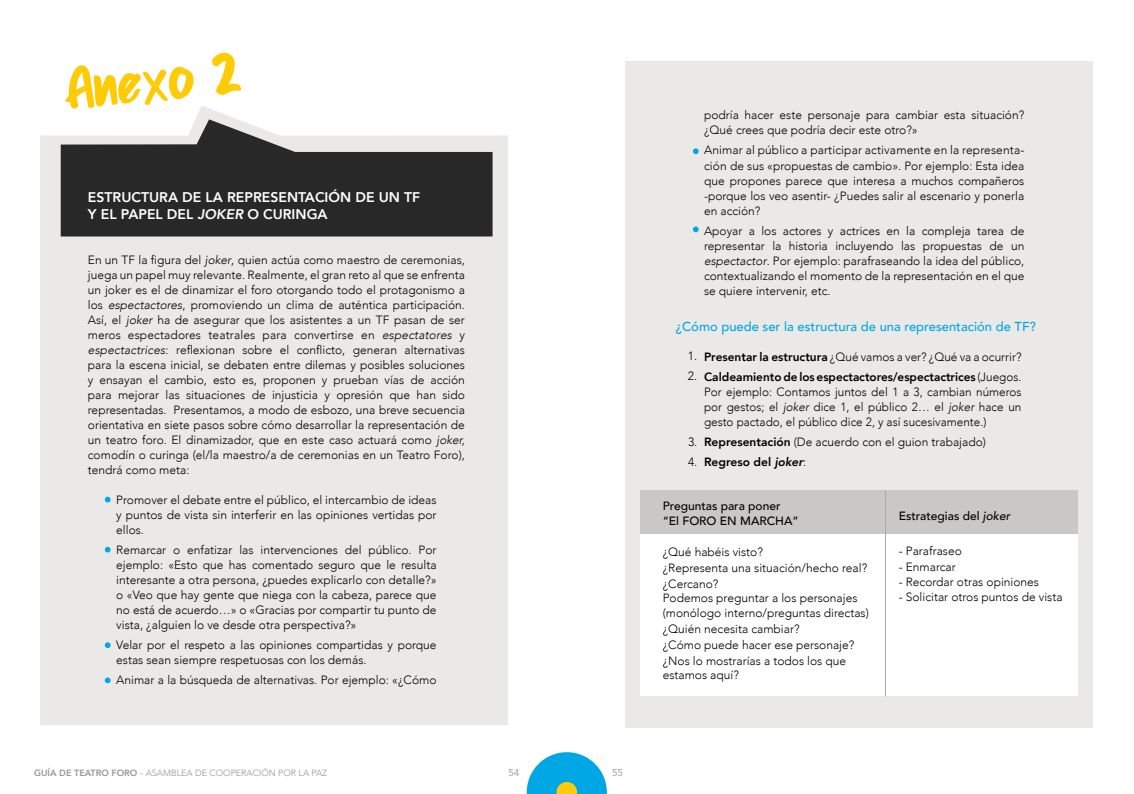
<style>
.page{position:relative;width:1134px;height:794px;background:#fff}
.page>*{position:absolute;margin:0;border:0;box-sizing:border-box;transform-origin:0 0}
.t1{font:800 14px/17px "Avenir";color:#fff}
.t2{font:500 13px "Avenir";color:#00a7e5}
.t3{font:300 12px/15px "Avenir";color:#000}
.t4{font:800 12px/20px "Avenir";color:#000}
.t5{font:500 12px/15px "Avenir";color:#000}
.t6{font:500 10px "Avenir";color:#a7a9ac}
.t7{font:300 9px "Avenir";color:#939598}
.s1{font-style:italic}
.s2{font-weight:800}
.s3{font-weight:300}
.s4{font-weight:800;font-style:italic}
</style>
<div class="page">
<svg style="left:527px;top:752px;width:80px;height:42px"></svg>
<div style="left:40px;top:109px;width:468px;height:616px;background:#ebe9e8"></div>
<div style="left:625px;top:61px;width:468px;height:666px;background:#ebe9e8"></div>
<svg style="left:105px;top:497px;width:6px;height:5px"></svg>
<svg style="left:105px;top:547px;width:6px;height:5px"></svg>
<svg style="left:105px;top:642px;width:6px;height:6px"></svg>
<svg style="left:105px;top:677px;width:6px;height:6px"></svg>
<svg style="left:693px;top:148px;width:6px;height:6px"></svg>
<svg style="left:693px;top:226px;width:6px;height:6px"></svg>
<svg style="left:65px;top:53px;width:176px;height:56px"></svg>
<svg style="left:61px;top:119px;width:432px;height:117px;background:#575657"></svg>
<div style="left:641px;top:490px;width:437px;height:206px;background:#fff"></div>
<div style="left:641px;top:490px;width:437px;height:44px;background:#cac8c7"></div>
<hr style="left:885px;top:490px;width:1px;height:206px;background:#a7a9ac">
<p class="t1" style="left:88px;top:189px;width:334px">ESTRUCTURA DE LA REPRESENTACIÓN DE UN TF<br>Y EL PAPEL DEL <span class="s1">JOKER</span> O CURINGA</p>
<p class="t3" style="left:88px;top:253px;width:379px;text-align:justify">En un TF la figura del <span class="s1">joker</span>, quien actúa como maestro de ceremonias, juega un papel muy relevante. Realmente, el gran reto al que se enfrenta un joker es el de dinamizar el foro otorgando todo el protagonismo a los <span class="s1">espectactores</span>, promoviendo un clima de auténtica participación.<br>Así, el <span class="s1">joker</span> ha de asegurar que los asistentes a un TF pasan de ser meros espectadores teatrales para convertirse en <span class="s1">espectatores</span> y <span class="s1">espectactrices</span>: reflexionan sobre el conflicto, generan alternativas para la escena inicial, se debaten entre dilemas y posibles soluciones y ensayan el cambio, esto es, proponen y prueban vías de acción para mejorar las situaciones de injusticia y opresión que han sido representadas. Presentamos, a modo de esbozo, una breve secuencia orientativa en siete pasos sobre cómo desarrollar la representación de un teatro foro. El dinamizador, que en este caso actuará como <span class="s1">joker, </span>comodín o curinga (el/la maestro/a de ceremonias en un Teatro Foro), tendrá como meta:</p>
<p class="t3" style="left:116px;top:493px;width:322px;text-align:justify">Promover el debate entre el público, el intercambio de ideas y puntos de vista sin interferir en las opiniones vertidas por ellos.</p>
<p class="t3" style="left:116px;top:543px;width:322px;text-align:justify">Remarcar o enfatizar las intervenciones del público. Por ejemplo: «Esto que has comentado seguro que le resulta interesante a otra persona, ¿puedes explicarlo con detalle?» o «Veo que hay gente que niega con la cabeza, parece que no está de acuerdo…» o «Gracias por compartir tu punto de vista, ¿alguien lo ve desde otra perspectiva?»</p>
<p class="t3" style="left:116px;top:638px;width:322px">Velar por el respeto a las opiniones compartidas y porque estas sean siempre respetuosas con los demás.</p>
<p class="t3" style="left:116px;top:673px;width:322px">Animar a la búsqueda de alternativas. Por ejemplo: «¿Cómo</p>
<p class="t7" style="left:34px;top:767px;width:295px"><span class="s2">GUÍA DE TEATRO FORO</span> - ASAMBLEA DE COOPERACIÓN POR LA PAZ</p>
<p class="t6" style="left:508px;top:766px;width:13px">54</p>
<p class="t6" style="left:612px;top:766px;width:13px">55</p>
<p class="t3" style="left:704px;top:108px;width:322px">podría hacer este personaje para cambiar esta situación? ¿Qué crees que podría decir este otro?»</p>
<p class="t3" style="left:704px;top:143px;width:322px;text-align:justify">Animar al público a participar activamente en la representa&shy;ción de sus «propuestas de cambio». Por ejemplo: Esta idea que propones parece que interesa a muchos compañeros -porque los veo asentir- ¿Puedes salir al escenario y ponerla en acción?</p>
<p class="t3" style="left:704px;top:223px;width:322px;text-align:justify">Apoyar a los actores y actrices en la compleja tarea de representar la historia incluyendo las propuestas de un <span class="s1">espectactor</span>. Por ejemplo: parafraseando la idea del público, contextualizando el momento de la representación en el que se quiere intervenir, etc.</p>
<p class="t2" style="left:676px;top:317px;width:362px">¿Cómo puede ser la estructura de una representación de TF?</p>
<p class="t4" style="left:704px;top:347px;width:319px">Presentar la estructura <span class="s3">¿Qué vamos a ver? ¿Qué va a ocurrir?<br></span>Caldeamiento de los espectactores/espectactrices <span class="s3">(Juegos.</span></p>
<p class="t3" style="left:704px;top:384px;width:319px;text-align:justify">Por ejemplo: Contamos juntos del 1 a 3, cambian números por gestos; el <span class="s1">joker</span> dice 1, el público 2… el <span class="s1">joker</span> hace un gesto pactado, el público dice 2, y así sucesivamente.)</p>
<p class="t3" style="left:704px;top:432px;width:283px;line-height:20px"><span class="s2">Representación</span> (De acuerdo con el guion trabajado)<br><span class="s2">Regreso del</span> <span class="s4">joker</span>:</p>
<p class="t3" style="left:688px;top:347px;width:11px;line-height:19.7px">1.<br>2.</p>
<p class="t3" style="left:688px;top:431px;width:11px;line-height:20.3px">3.<br>4.</p>
<p class="t5" style="left:663px;top:498px;width:138px">Preguntas para poner “El FORO EN MARCHA”</p>
<p class="t3" style="left:663px;top:544px;width:206px;line-height:16px">¿Qué habéis visto?<br>¿Representa una situación/hecho real? ¿Cercano?</p>
<p class="t3" style="left:663px;top:591px;width:208px;line-height:14.4px">Podemos preguntar a los personajes (monólogo interno/preguntas directas)</p>
<p class="t3" style="left:663px;top:621px;width:193px;line-height:16px">¿Quién necesita cambiar?<br>¿Cómo puede hacer ese personaje? ¿Nos lo mostrarías a todos los que</p>
<p class="t3" style="left:663px;top:668px;width:78px">estamos aquí?</p>
<p class="t5" style="left:899px;top:509px;width:113px">Estrategias del <span class="s1">joker</span></p>
<p class="t3" style="left:899px;top:544px;width:65px">- Parafraseo</p>
<p class="t3" style="left:899px;top:560px;width:59px">- Enmarcar</p>
<p class="t3" style="left:899px;top:575px;width:142px">- Recordar otras opiniones</p>
<p class="t3" style="left:899px;top:590px;width:165px">- Solicitar otros puntos de vista</p>
</div>
